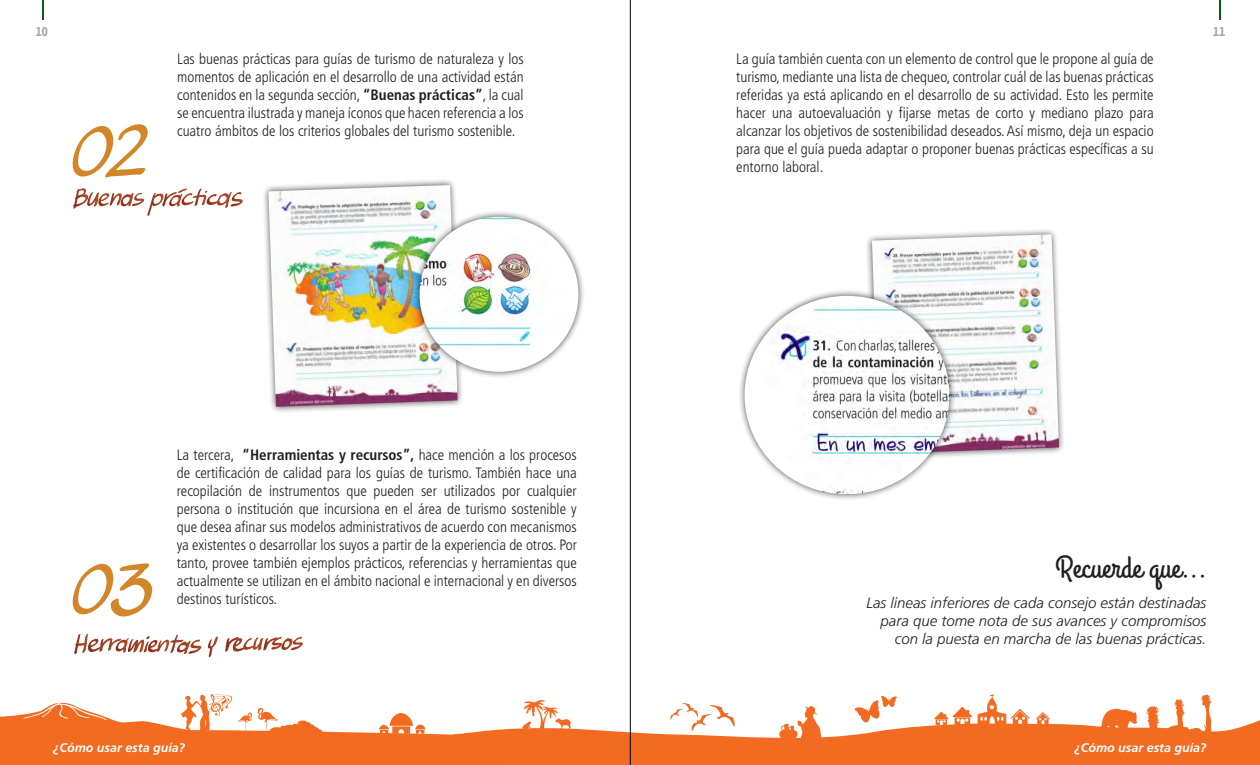
<style>
.page{position:relative;width:1260px;height:765px;background:#fff}
.page>*{position:absolute;margin:0;border:0;box-sizing:border-box;transform-origin:0 0}
.Subtitulos{font:31.25px "Grand Hotel";color:#231f20}
.ParrafosGeneral{font:300 condensed 15px/18px "Frutiger";color:#231f20;text-align:justify}
.Destacados_Cortos{font:italic 300 15px/18px "Frutiger";color:#231f20;text-align:right}
.t1{font:700 15px "Yanone Kaffeesatz";color:#a5a6aa}
.pie_de_pagina{font:italic 700 12.5px "Frutiger";color:#fff}
.s1{font-weight:700}
</style>
<div class="page">
<svg style="left:0;top:702px;width:1260px;height:63px;fill:#f36a21"></svg>
<svg style="left:379px;top:713px;width:46px;height:21px"></svg>
<svg style="left:238px;top:708px;width:85px;height:26px"></svg>
<svg style="left:670px;top:703px;width:65px;height:29px"></svg>
<svg style="left:978px;top:694px;width:52px;height:32px"></svg>
<svg style="left:1036px;top:712px;width:14px;height:13px"></svg>
<svg style="left:934px;top:707px;width:38px;height:18px"></svg>
<svg style="left:1100px;top:694px;width:121px;height:45px"></svg>
<svg style="left:854px;top:696px;width:43px;height:27px"></svg>
<svg style="left:779px;top:706px;width:42px;height:35px"></svg>
<svg style="left:522px;top:700px;width:49px;height:31px"></svg>
<svg style="left:181px;top:694px;width:51px;height:37px"></svg>
<svg style="left:23px;top:703px;width:84px;height:17px"></svg>
<div style="left:262px;top:179px;width:202px;height:234px;background:#231f20;opacity:.75"></div>
<img style="left:268px;top:185px;width:190px;height:222px">
<div style="left:413px;top:210px;width:172px;height:169px;background:#231f20;opacity:.75"></div>
<img style="left:420px;top:217px;width:158px;height:155px">
<div style="left:865px;top:228px;width:201px;height:233px;background:#231f20;opacity:.75"></div>
<img style="left:872px;top:234px;width:187px;height:220px">
<div style="left:738px;top:289px;width:218px;height:212px;background:#231f20;opacity:.75"></div>
<img style="left:745px;top:296px;width:205px;height:198px">
<svg style="left:42px;top:0;width:1px;height:20px"></svg>
<svg style="left:1219px;top:0;width:1px;height:20px"></svg>
<svg style="left:73px;top:188px;width:170px;height:28px"></svg>
<svg style="left:72px;top:124px;width:76px;height:54px"></svg>
<svg style="left:72px;top:563px;width:80px;height:54px"></svg>
<svg style="left:74px;top:634px;width:144px;height:24px"></svg>
<svg style="left:225px;top:637px;width:78px;height:15px"></svg>
<hr style="left:630px;top:0;width:1px;height:765px;background:#000">
<p class="t1" style="left:36px;top:21px;width:14px">10</p>
<p class="t1" style="left:1213px;top:21px;width:13px">11</p>
<p class="ParrafosGeneral" style="left:177px;top:50px;width:348px">Las buenas prácticas para guías de turismo de naturaleza y los momentos de aplicación en el desarrollo de una actividad están contenidos en la segunda sección, <span class="s1">“Buenas prácticas”</span>, la cual se encuentra ilustrada y maneja íconos que hacen referencia a los cuatro ámbitos de los criterios globales del turismo sostenible.</p>
<p class="ParrafosGeneral" style="left:736px;top:50px;width:419px">La guía también cuenta con un elemento de control que le propone al guía de turismo, mediante una lista de chequeo, controlar cuál de las buenas prácticas referidas ya está aplicando en el desarrollo de su actividad. Esto les permite hacer una autoevaluación y fijarse metas de corto y mediano plazo para alcanzar los objetivos de sostenibilidad deseados. Así mismo, deja un espacio para que el guía pueda adaptar o proponer buenas prácticas específicas a su entorno laboral.</p>
<p class="ParrafosGeneral" style="left:177px;top:446px;width:402px">La tercera, <span class="s1">“Herramientas y recursos”,</span> hace mención a los procesos de certificación de calidad para los guías de turismo. También hace una recopilación de instrumentos que pueden ser utilizados por cualquier persona o institución que incursiona en el área de turismo sostenible y que desea afinar sus modelos administrativos de acuerdo con mecanismos ya existentes o desarrollar los suyos a partir de la experiencia de otros. Por tanto, provee también ejemplos prácticos, referencias y herramientas que actualmente se utilizan en el ámbito nacional e internacional y en diversos destinos turísticos.</p>
<p class="Subtitulos" style="left:1056px;top:547px;width:152px">Recuerde que...</p>
<p class="Destacados_Cortos" style="left:866px;top:594px;width:342px">Las líneas inferiores de cada consejo están destinadas para que tome nota de sus avances y compromisos con la puesta en marcha de las buenas prácticas.</p>
<p class="pie_de_pagina" style="left:53px;top:740px;width:133px">¿Cómo usar esta guía?</p>
<p class="pie_de_pagina" style="left:1075px;top:740px;width:133px">¿Cómo usar esta guía?</p>
</div>
